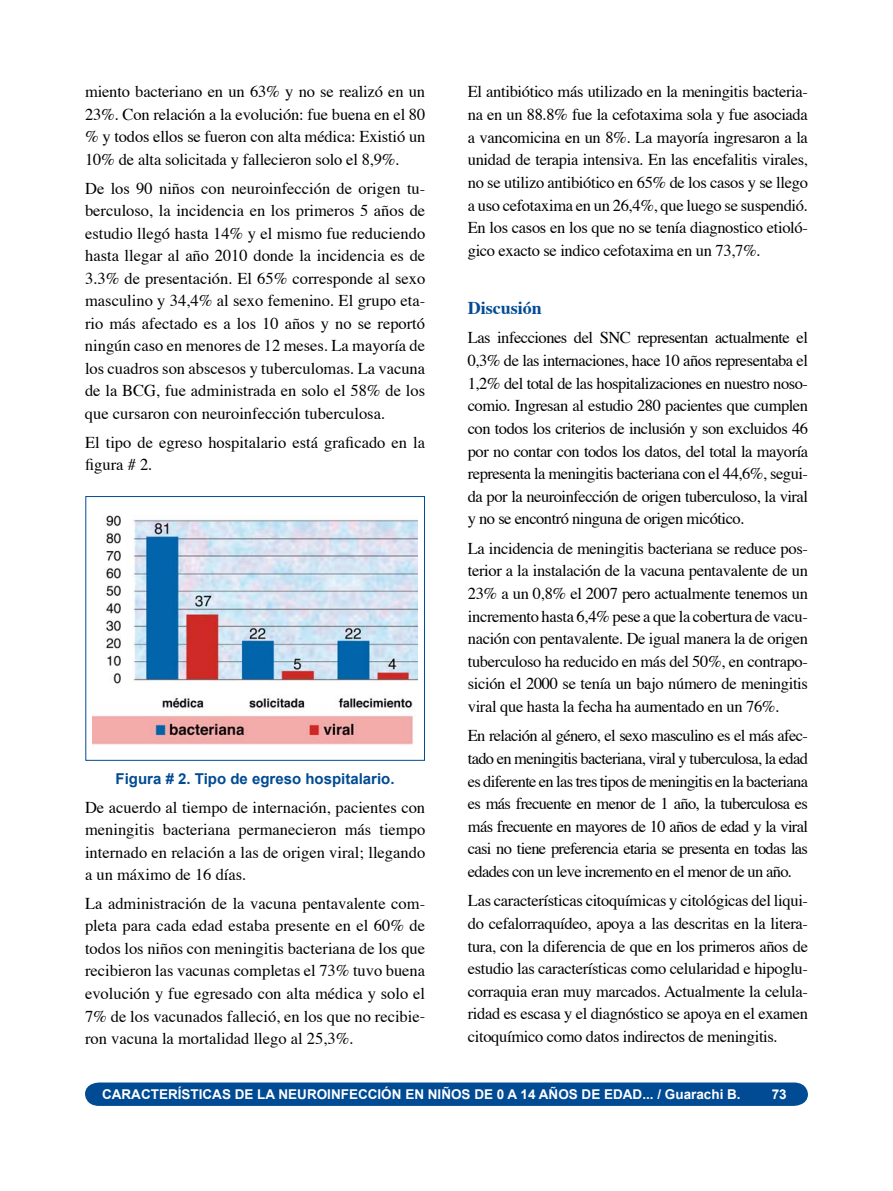
<style>
.page{position:relative;width:893px;height:1191px;background:#fff}
.page>*{position:absolute;margin:0;border:0;box-sizing:border-box;transform-origin:0 0}
.t1{font:700 18px "Times";color:#004b93}
.t2{font:16.5px/22.6px "Times";letter-spacing:-.02em;color:#000;text-align:justify}
.t3{font:16.5px/22.5px "Times";color:#000}
.t4{font:700 15px "Arial";color:#004b93}
.t5{font:700 13.5px "Arial";color:#fff}
</style>
<div class="page">
<svg style="left:85px;top:1082px;width:723px;height:24px;background:#085096"></svg>
<img style="left:93px;top:515px;width:325px;height:230px">
<div style="left:85px;top:496px;width:340px;height:264px;border:1px solid #004b93"></div>
<p class="t2" style="left:85px;top:79px;width:342px">miento bacteriano en un 63% y no se realizó en un 23%. Con relación a la evolución: fue buena en el 80 % y todos ellos se fueron con alta médica: Existió un 10% de alta solicitada y fallecieron solo el 8,9%.</p>
<p class="t2" style="left:85px;top:176px;width:342px">De los 90 niños con neuroinfección de origen tu&shy;berculoso, la incidencia en los primeros 5 años de estudio llegó hasta 14% y el mismo fue reduciendo hasta llegar al año 2010 donde la incidencia es de 3.3% de presentación. El 65% corresponde al sexo masculino y 34,4% al sexo femenino. El grupo eta&shy;rio más afectado es a los 10 años y no se reportó ningún caso en menores de 12 meses. La mayoría de los cuadros son abscesos y tuberculomas. La vacuna de la BCG, fue administrada en solo el 58% de los que cursaron con neuroinfección tuberculosa.</p>
<p class="t3" style="left:85px;top:429px;width:342px">El tipo de egreso hospitalario está graficado en la figura # 2.</p>
<p class="t4" style="left:116px;top:770px;width:280px">FIGURA # 2. TIPO DE EGRESO HOSPITALARIO.</p>
<p class="t2" style="left:85px;top:794px;width:342px">De acuerdo al tiempo de internación, pacientes con meningitis bacteriana permanecieron más tiempo internado en relación a las de origen viral; llegando a un máximo de 16 días.</p>
<p class="t2" style="left:85px;top:890px;width:342px">La administración de la vacuna pentavalente com&shy;pleta para cada edad estaba presente en el 60% de todos los niños con meningitis bacteriana de los que recibieron las vacunas completas el 73% tuvo buena evolución y fue egresado con alta médica y solo el 7% de los vacunados falleció, en los que no recibie&shy;ron vacuna la mortalidad llego al 25,3%.</p>
<p class="t2" style="left:468px;top:79px;width:342px">El antibiótico más utilizado en la meningitis bacteria&shy;na en un 88.8% fue la cefotaxima sola y fue asociada a vancomicina en un 8%. La mayoría ingresaron a la unidad de terapia intensiva. En las encefalitis virales, no se utilizo antibiótico en 65% de los casos y se llego a uso cefotaxima en un 26,4%, que luego se suspendió.<br>En los casos en los que no se tenía diagnostico etioló&shy;gico exacto se indico cefotaxima en un 73,7%.</p>
<p class="t1" style="left:468px;top:291px;width:76px">Discusión</p>
<p class="t2" style="left:468px;top:325px;width:342px">Las infecciones del SNC representan actualmente el 0,3% de las internaciones, hace 10 años representaba el 1,2% del total de las hospitalizaciones en nuestro noso&shy;comio. Ingresan al estudio 280 pacientes que cumplen con todos los criterios de inclusión y son excluidos 46 por no contar con todos los datos, del total la mayoría representa la meningitis bacteriana con el 44,6%, segui&shy;da por la neuroinfección de origen tuberculoso, la viral y no se encontró ninguna de origen micótico.</p>
<p class="t2" style="left:468px;top:535px;width:342px">La incidencia de meningitis bacteriana se reduce pos&shy;terior a la instalación de la vacuna pentavalente de un 23% a un 0,8% el 2007 pero actualmente tenemos un incremento hasta 6,4% pese a que la cobertura de vacu&shy;nación con pentavalente. De igual manera la de origen tuberculoso ha reducido en más del 50%, en contrapo&shy;sición el 2000 se tenía un bajo número de meningitis viral que hasta la fecha ha aumentado en un 76%.</p>
<p class="t2" style="left:468px;top:723px;width:342px">En relación al género, el sexo masculino es el más afec&shy;tado en meningitis bacteriana, viral y tuberculosa, la edad es diferente en las tres tipos de meningitis en la bacteriana es más frecuente en menor de 1 año, la tuberculosa es más frecuente en mayores de 10 años de edad y la viral casi no tiene preferencia etaria se presenta en todas las edades con un leve incremento en el menor de un año.</p>
<p class="t2" style="left:468px;top:888px;width:342px">Las características citoquímicas y citológicas del liqui&shy;do cefalorraquídeo, apoya a las descritas en la litera&shy;tura, con la diferencia de que en los primeros años de estudio las características como celularidad e hipoglu&shy;corraquia eran muy marcados. Actualmente la celula&shy;ridad es escasa y el diagnóstico se apoya en el examen citoquímico como datos indirectos de meningitis.</p>
<p class="t5" style="left:102px;top:1086px;width:21px">CARACTER</p>
<p class="t5" style="left:178px;top:1086px;width:13px">ÍSTICAS</p>
<p class="t5" style="left:235px;top:1086px;width:54px">DELANEUROIN</p>
<p class="t5" style="left:341px;top:1086px;width:17px">FECCI</p>
<p class="t5" style="left:381px;top:1086px;width:361px">ÓN EN NIÑOS DE 0 A 14 AÑOS DE EDAD... / GUARACHI B.</p>
<p class="t5" style="left:772px;top:1086px;width:15px">73</p>
</div>
